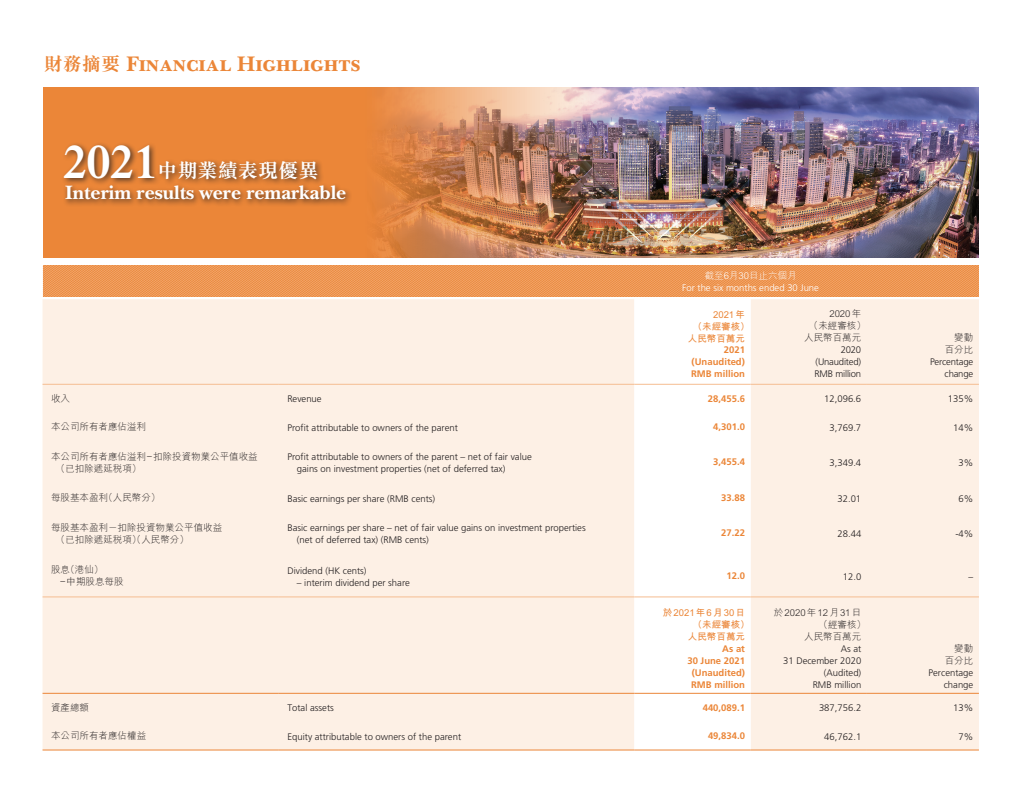
<style>
.page{position:relative;width:1021px;height:808px;background:#fff}
.page>*{position:absolute;margin:0;border:0;box-sizing:border-box;transform-origin:0 0}
.t1{font:600 47px "Times LT Std";color:#fff}
.t2{font:700 22px "New Baskerville Std";color:#eb8638}
.t3{font:700 20.2px "New Baskerville Std";color:#fff}
.t4{font:700 20.2px "M Sung HK";color:#fff}
.t5{font:300 9.5px/12px "Frutiger LT Std";color:#231f20}
.t6{font:300 9.5px/12px "M Hei HK";color:#231f20}
.t7{font:700 9.5px/12px "Frutiger LT Std";color:#eb8638;text-align:justify}
.t8{font:700 9.5px "M Hei HK";color:#eb8638}
.t9{font:300 9.5px "Frutiger LT Std";color:#fff}
.t10{font:300 9.5px/12px "Frutiger LT Std";letter-spacing:-.02em;color:#231f20;text-align:right}
.t11{font:300 9.5px "M Hei HK";letter-spacing:.125em;color:#231f20}
.t12{font:300 9.5px "M Hei HK";color:#fff}
.t13{font:700 9.5px "M Hei HK";letter-spacing:.125em;color:#eb8638}
.s1{font-family:"M Sung HK";font-size:19px}
.s2{font-family:"Frutiger LT Std"}
</style>
<div class="page">
<div style="left:43px;top:87px;width:935px;height:170px;background:#eb8638"></div>
<img style="left:377px;top:87px;width:601px;height:170px">
<svg style="left:43px;top:266px;width:935px;height:31px;background:#ed9754"></svg>
<div style="left:61px;top:142px;width:263px;height:44px;background:#231f20;opacity:.75"></div>
<div style="left:63px;top:183px;width:290px;height:24px;background:#231f20;opacity:.75"></div>
<div style="left:43px;top:299px;width:935px;height:450px;background:#fdf0e5"></div>
<svg style="left:634px;top:299px;width:116px;height:450px"></svg>
<hr style="left:43px;top:384px;width:236px;height:1px;background:#f5bd91">
<hr style="left:279px;top:384px;width:355px;height:1px;background:#f5bd91">
<hr style="left:634px;top:384px;width:116px;height:1px;background:#f5bd91">
<hr style="left:750px;top:384px;width:116px;height:1px;background:#f5bd91">
<hr style="left:866px;top:384px;width:112px;height:1px;background:#f5bd91">
<hr style="left:43px;top:596px;width:236px;height:1px;background:#f5bd91">
<hr style="left:279px;top:596px;width:355px;height:1px;background:#f5bd91">
<hr style="left:634px;top:596px;width:116px;height:1px;background:#f5bd91">
<hr style="left:750px;top:596px;width:116px;height:1px;background:#f5bd91">
<hr style="left:866px;top:596px;width:112px;height:1px;background:#f5bd91">
<hr style="left:43px;top:693px;width:236px;height:1px;background:#eb8638">
<hr style="left:279px;top:693px;width:355px;height:1px;background:#eb8638">
<hr style="left:634px;top:693px;width:116px;height:1px;background:#eb8638">
<hr style="left:750px;top:693px;width:116px;height:1px;background:#eb8638">
<hr style="left:866px;top:693px;width:112px;height:1px;background:#eb8638">
<hr style="left:43px;top:749px;width:236px;height:1px;background:#eb8638">
<hr style="left:279px;top:749px;width:355px;height:1px;background:#eb8638">
<hr style="left:634px;top:749px;width:116px;height:1px;background:#eb8638">
<hr style="left:750px;top:749px;width:116px;height:1px;background:#eb8638">
<hr style="left:866px;top:749px;width:112px;height:1px;background:#eb8638">
<h2 class="t2" style="left:44px;top:51px;width:318px"><span class="s1">財務摘要</span> Financial Highlights</h2>
<h1 class="t1" style="left:63px;top:134px;width:96px">2021</h1>
<h3 class="t4" style="left:157px;top:156px;width:163px">中期業績表現優異</h3>
<h3 class="t3" style="left:65px;top:181px;width:283px">Interim results were remarkable</h3>
<p class="t12" style="left:704px;top:271px;width:93px">截至6月30日止六個月</p>
<p class="t9" style="left:682px;top:283px;width:138px">For the six months ended 30 June</p>
<p class="t8" style="left:713px;top:307px;width:33px">2021年</p>
<p class="t8" style="left:692px;top:319px;width:58px">（未經審核）</p>
<p class="t8" style="left:688px;top:331px;width:58px">人民幣百萬元</p>
<p class="t7" style="left:691px;top:344px;width:55px;text-indent:33px">2021 (Unaudited)<br>RMB million</p>
<p class="t6" style="left:829px;top:307px;width:33px">2020年</p>
<p class="t6" style="left:809px;top:319px;width:58px">（未經審核）</p>
<p class="t6" style="left:804px;top:331px;width:58px">人民幣百萬元</p>
<p class="t5" style="left:814px;top:344px;width:48px;text-align:justify;text-indent:26px">2020 (Unaudited)<br>RMB million</p>
<p class="t6" style="left:944px;top:331px;width:30px;text-align:right">變動百分比</p>
<p class="t10" style="left:930px;top:356px;width:45px">Percentage change</p>
<p class="t6" style="left:51px;top:392px;width:20px">收入</p>
<p class="t5" style="left:287px;top:393px;width:36px">Revenue</p>
<p class="t7" style="left:708px;top:392px;width:38px">28,455.6</p>
<p class="t5" style="left:824px;top:393px;width:38px">12,096.6</p>
<p class="t5" style="left:947px;top:393px;width:27px">135%</p>
<p class="t6" style="left:51px;top:421px;width:96px">本公司所有者應佔溢利</p>
<p class="t5" style="left:287px;top:422px;width:172px">Profit attributable to owners of the parent</p>
<p class="t7" style="left:713px;top:421px;width:33px">4,301.0</p>
<p class="t5" style="left:829px;top:422px;width:33px">3,769.7</p>
<p class="t5" style="left:953px;top:422px;width:22px">14%</p>
<p class="t6" style="left:56px;top:450px;width:203px;text-indent:-5px">本公司所有者應佔溢利<span class="s2">–</span>扣除投資物業公平值收益（已扣除遞延稅項）</p>
<p class="t5" style="left:297px;top:451px;width:236px;text-indent:-10px">Profit attributable to owners of the parent – net of fair value gains on investment properties (net of deferred tax)</p>
<p class="t7" style="left:713px;top:456px;width:33px">3,455.4</p>
<p class="t5" style="left:829px;top:457px;width:33px">3,349.4</p>
<p class="t5" style="left:958px;top:457px;width:16px">3%</p>
<p class="t6" style="left:51px;top:492px;width:111px">每股基本盈利（人民幣分）</p>
<p class="t5" style="left:287px;top:492px;width:149px">Basic earnings per share (RMB cents)</p>
<p class="t7" style="left:721px;top:491px;width:25px">33.88</p>
<p class="t5" style="left:837px;top:492px;width:25px">32.01</p>
<p class="t5" style="left:958px;top:492px;width:16px">6%</p>
<p class="t6" style="left:56px;top:521px;width:168px;text-indent:-5px">每股基本盈利－扣除投資物業公平值收益（已扣除遞延稅項）（人民幣分）</p>
<p class="t5" style="left:297px;top:522px;width:290px;text-indent:-10px">Basic earnings per share – net of fair value gains on investment properties (net of deferred tax) (RMB cents)</p>
<p class="t7" style="left:721px;top:527px;width:25px">27.22</p>
<p class="t5" style="left:837px;top:528px;width:25px">28.44</p>
<p class="t5" style="left:955px;top:528px;width:19px">-4%</p>
<p class="t6" style="left:61px;top:564px;width:64px;text-indent:-10px">股息（港仙）<br><span class="s2">–</span>中期股息每股</p>
<p class="t5" style="left:287px;top:564px;width:81px">Dividend (HK cents)</p>
<p class="t7" style="left:726px;top:569px;width:20px">12.0</p>
<p class="t5" style="left:842px;top:570px;width:20px">12.0</p>
<p class="t5" style="left:968px;top:570px;width:6px">–</p>
<p class="t13" style="left:663px;top:605px;width:84px">於2021年6月30日</p>
<p class="t8" style="left:692px;top:617px;width:58px">（未經審核）</p>
<p class="t8" style="left:688px;top:629px;width:58px">人民幣百萬元</p>
<p class="t7" style="left:687px;top:642px;width:59px;text-align:right">As at<br>30 June 2021 (Unaudited)<br>RMB million</p>
<p class="t5" style="left:297px;top:576px;width:114px">– interim dividend per share</p>
<p class="t11" style="left:773px;top:607px;width:89px">於2020年12月31日</p>
<p class="t6" style="left:818px;top:618px;width:49px">（經審核）</p>
<p class="t6" style="left:804px;top:630px;width:58px">人民幣百萬元</p>
<p class="t5" style="left:783px;top:642px;width:80px;text-align:right">As at<br>31 December 2020 (Audited)<br>RMB million</p>
<p class="t6" style="left:944px;top:642px;width:30px;text-align:right">變動百分比</p>
<p class="t5" style="left:928px;top:666px;width:46px;text-align:right">Percentage change</p>
<p class="t6" style="left:51px;top:701px;width:39px">資產總額</p>
<p class="t5" style="left:287px;top:702px;width:48px">Total assets</p>
<p class="t7" style="left:702px;top:701px;width:44px">440,089.1</p>
<p class="t5" style="left:819px;top:702px;width:44px">387,756.2</p>
<p class="t5" style="left:953px;top:702px;width:22px">13%</p>
<p class="t6" style="left:51px;top:730px;width:96px">本公司所有者應佔權益</p>
<p class="t5" style="left:287px;top:730px;width:175px">Equity attributable to owners of the parent</p>
<p class="t7" style="left:708px;top:730px;width:38px">49,834.0</p>
<p class="t5" style="left:824px;top:730px;width:38px">46,762.1</p>
<p class="t5" style="left:958px;top:730px;width:16px">7%</p>
</div>
